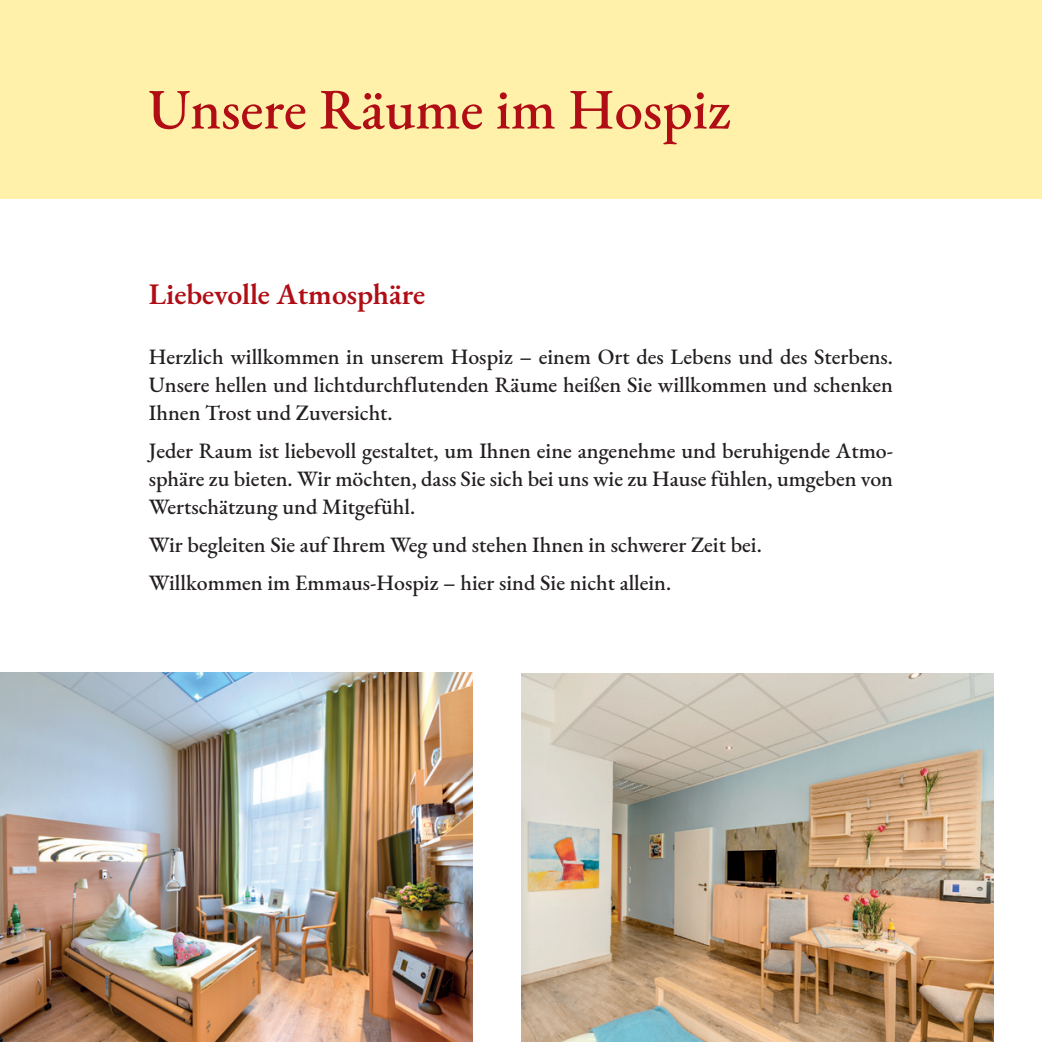
<style>
.page{position:relative;width:1042px;height:1042px;background:#fff}
.page>*{position:absolute;margin:0;border:0;box-sizing:border-box;transform-origin:0 0}
.t1{font:500 57.4px "EB Garamond";color:#b00d15}
.t2{font:600 29.75px "EB Garamond";color:#b00d15}
.t3{font:500 21.88px/28px "EB Garamond";color:#231f20;text-align:justify}
</style>
<div class="page">
<div style="left:0;top:0;width:1042px;height:198px;background:#fff0aa"></div>
<img style="left:522px;top:673px;width:471px;height:369px">
<img style="left:0;top:673px;width:472px;height:369px">
<p class="t1" style="left:148px;top:71px;width:584px">Unsere Räume im Hospiz</p>
<p class="t2" style="left:149px;top:273px;width:278px">Liebevolle Atmosphäre</p>
<p class="t3" style="left:149px;top:342px;width:746px">Herzlich willkommen in unserem Hospiz – einem Ort des Lebens und des Sterbens.<br>Unsere hellen und lichtdurchflutenden Räume heißen Sie willkommen und schenken Ihnen Trost und Zuversicht.</p>
<p class="t3" style="left:149px;top:436px;width:746px">Jeder Raum ist liebevoll gestaltet, um Ihnen eine angenehme und beruhigende Atmo&shy;sphäre zu bieten. Wir möchten, dass Sie sich bei uns wie zu Hause fühlen, umgeben von Wertschätzung und Mitgefühl.</p>
<p class="t3" style="left:149px;top:530px;width:614px">Wir begleiten Sie auf Ihrem Weg und stehen Ihnen in schwerer Zeit bei.</p>
<p class="t3" style="left:149px;top:568px;width:524px">Willkommen im Emmaus-Hospiz – hier sind Sie nicht allein.</p>
</div>
